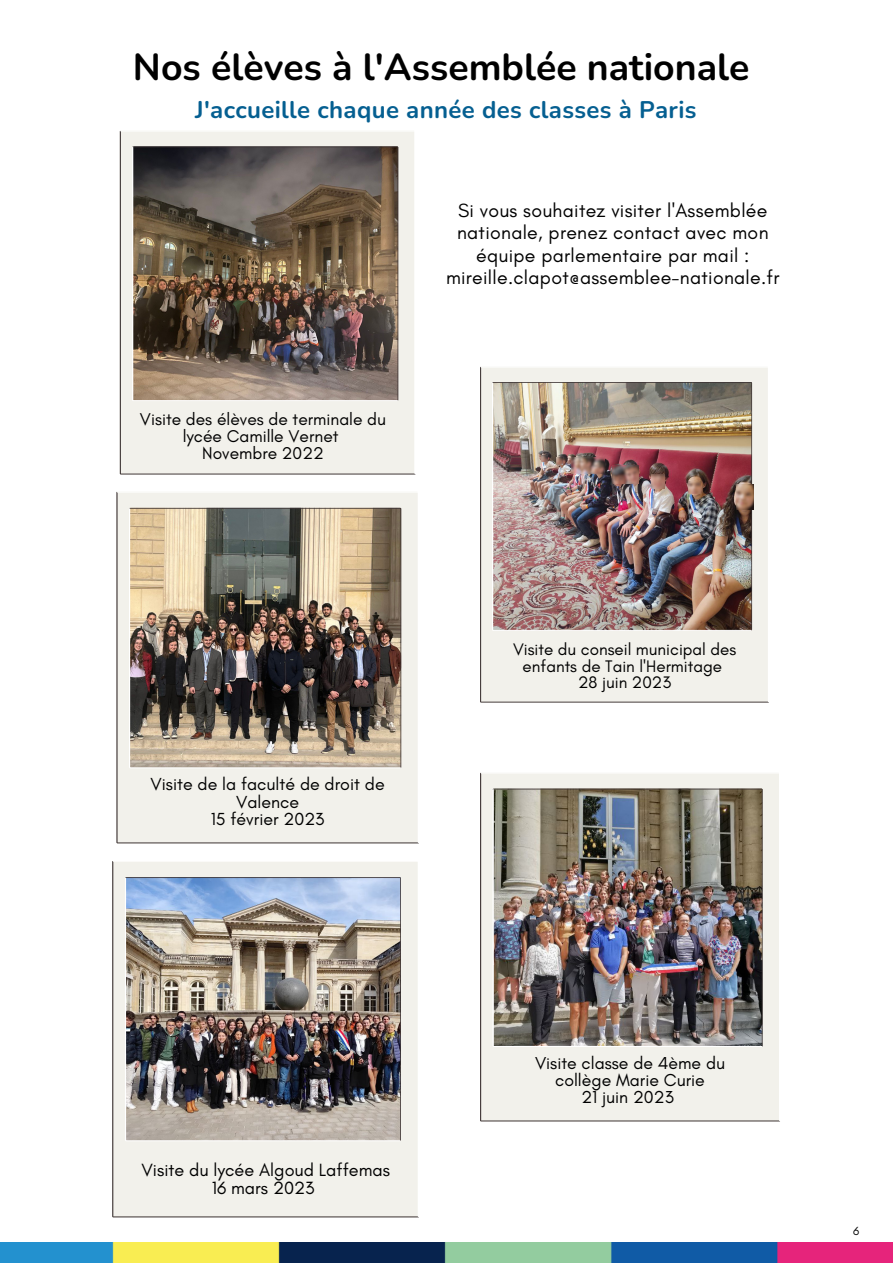
<style>
.page{position:relative;width:893px;height:1264px;background:#fff}
.page>*{position:absolute;margin:0;border:0;box-sizing:border-box;transform-origin:0 0}
.t1{font:700 37.5px "Nunito";color:#000}
.t2{font:700 24px "Nunito";letter-spacing:.015em;color:#055f91}
.t3{font:19.5px/22.5px "Glacial Indifference";letter-spacing:.015em;color:#000;text-align:center}
.t4{font:18px "Glacial Indifference";color:#000}
.t5{font:17.85px/17.4px "Glacial Indifference";color:#000;text-align:center}
.t6{font:17.7px/17.2px "Glacial Indifference";color:#000;text-align:center}
.t7{font:17.4px/17.1px "Glacial Indifference";color:#000;text-align:center}
.t8{font:16.95px/16.6px "Glacial Indifference";color:#000;text-align:center}
.t9{font:12px "Glacial Indifference";color:#000}
</style>
<div class="page">
<img style="left:0;top:1242px;width:892px;height:19px">
<img style="left:480px;top:366px;width:288px;height:336px">
<img style="left:120px;top:130px;width:295px;height:344px">
<img style="left:117px;top:492px;width:301px;height:351px">
<img style="left:480px;top:772px;width:300px;height:349px">
<img style="left:112px;top:861px;width:306px;height:356px">
<img style="left:736px;top:484px;width:17px;height:25px">
<svg style="left:542px;top:455px;width:5px;height:7px"></svg>
<img style="left:612px;top:466px;width:26px;height:18px">
<svg style="left:688px;top:481px;width:12px;height:13px"></svg>
<img style="left:651px;top:474px;width:13px;height:14px">
<img style="left:571px;top:458px;width:33px;height:15px">
<svg style="left:556px;top:458px;width:6px;height:6px"></svg>
<p class="t1" style="left:133px;top:42px;width:618px">Nos élèves à l'Assemblée nationale</p>
<p class="t2" style="left:195px;top:93px;width:502px">J'accueille chaque année des classes à Paris</p>
<p class="t7" style="left:140px;top:410px;width:247px">Visite des élèves de terminale du lycée Camille Vernet</p>
<p class="t7" style="left:202px;top:444px;width:123px">Novembre 2022</p>
<p class="t3" style="left:446px;top:199px;width:335px">Si vous souhaitez visiter l'Assemblée nationale, prenez contact avec mon équipe parlementaire par mail : mireille.clapot@assemblee-nationale.fr</p>
<p class="t5" style="left:150px;top:775px;width:235px">Visite de la faculté de droit de<br>Valence</p>
<p class="t5" style="left:211px;top:810px;width:115px">15 février 2023</p>
<p class="t8" style="left:513px;top:641px;width:225px">Visite du conseil municipal des enfants de Tain l'Hermitage</p>
<p class="t8" style="left:578px;top:674px;width:94px">28 juin 2023</p>
<p class="t4" style="left:141px;top:1158px;width:250px">Visite du lycée Algoud Laffemas</p>
<p class="t4" style="left:212px;top:1176px;width:104px">16 mars 2023</p>
<p class="t6" style="left:535px;top:1053px;width:191px">Visite classe de 4ème du collège Marie Curie</p>
<p class="t6" style="left:581px;top:1088px;width:94px">21 juin 2023</p>
<p class="t9" style="left:853px;top:1223px;width:8px">6</p>
</div>
